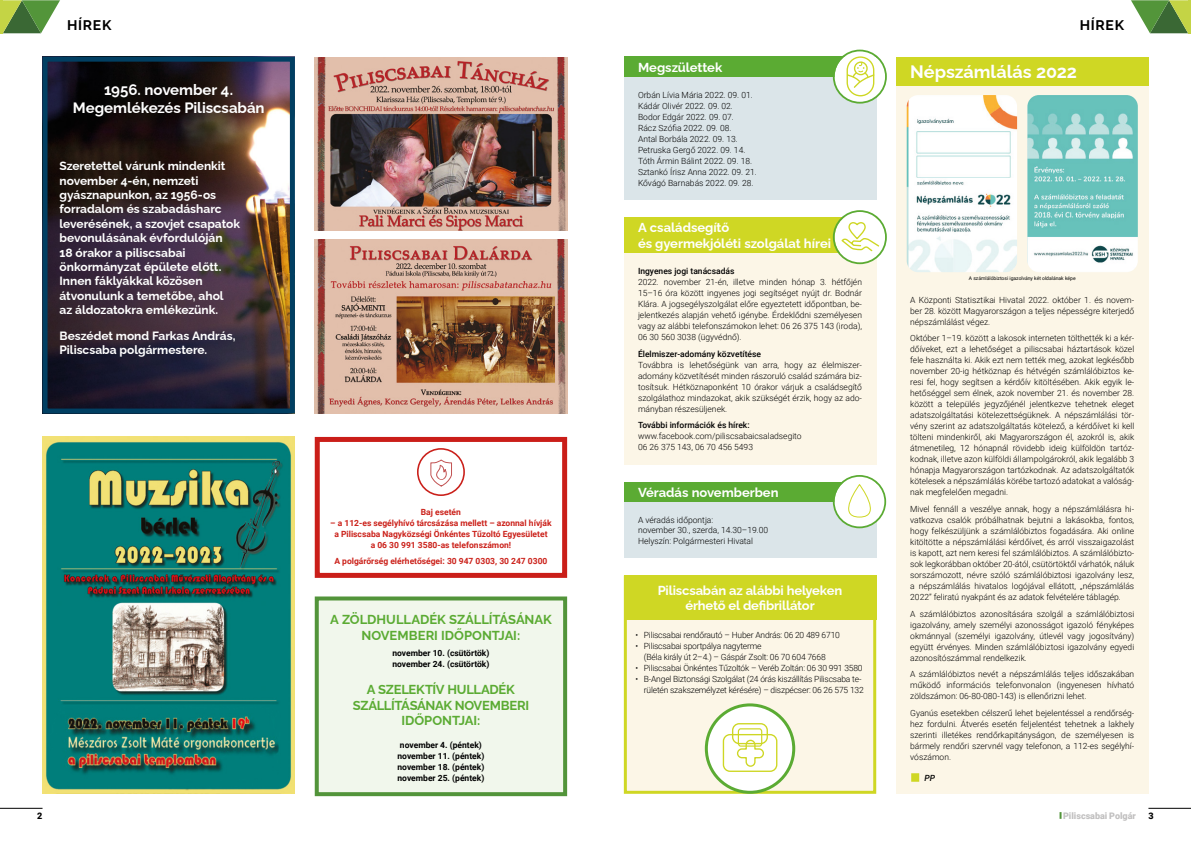
<style>
.page{position:relative;width:1191px;height:842px;background:#fff}
.page>*{position:absolute;margin:0;border:0;box-sizing:border-box;transform-origin:0 0}
.t1{font:700 18px "Raleway";letter-spacing:-.005em;color:#fff}
.t2{font:700 15px/18px "Raleway";color:#fff;text-align:center}
.t3{font:700 14px "Raleway";letter-spacing:.05em;color:#000}
.t4{font:700 13px/15.6px "Raleway";letter-spacing:-.01em;color:#fff;text-align:center}
.t5{font:700 13px/15.6px "Raleway";letter-spacing:-.01em;color:#5bab33;text-align:center}
.t6{font:700 12px/14.4px "Raleway";color:#fff}
.t7{font:900 9px "Roboto";color:#c1c0c0}
.t8{font:900 9px "Roboto";color:#000}
.t9{font:300 8.5px/11px "Roboto";color:#000;text-align:justify}
.t10{font:300 8.5px/11px "Roboto";letter-spacing:-.02em;color:#000}
.t11{font:700 8.5px/11px "Roboto";color:#cb211a;text-align:center}
.t12{font:700 8.5px/11px "Roboto";color:#000}
.t13{font:500 8.5px "Roboto";color:#000}
.t14{font:italic 500 8.5px "Roboto";color:#000}
.t15{font:5px "Roboto";color:#000}
</style>
<div class="page">
<svg style="left:0;top:0;width:60px;height:33px;background:#7fa65b"></svg>
<svg style="left:1131px;top:0;width:60px;height:33px;background:#7fa65b"></svg>
<hr style="left:1148px;top:808px;width:43px;height:1px;background:#000">
<hr style="left:0;top:808px;width:43px;height:1px;background:#000">
<svg style="left:1059px;top:812px;width:2px;height:7px"></svg>
<div style="left:896px;top:57px;width:252px;height:29px;background:#cfd724"></div>
<div style="left:896px;top:86px;width:252px;height:708px;background:#fcf6e7"></div>
<div style="left:911px;top:773px;width:8px;height:9px;background:#cfd724"></div>
<div style="left:625px;top:577px;width:249px;height:215px;background:#fcf6e7"></div>
<div style="left:624px;top:575px;width:252px;height:219px;border:3px solid #cfd724"></div>
<div style="left:624px;top:575px;width:252px;height:45px;background:#cfd724"></div>
<svg style="left:705px;top:703px;width:90px;height:91px"></svg>
<div style="left:624px;top:57px;width:252px;height:20px;background:#5bab33"></div>
<div style="left:624px;top:77px;width:252px;height:123px;background:#dbe5e9"></div>
<svg style="left:833px;top:50px;width:54px;height:54px"></svg>
<div style="left:624px;top:217px;width:252px;height:36px;background:#cfd724"></div>
<div style="left:624px;top:253px;width:252px;height:211px;background:#fcf6e7"></div>
<svg style="left:833px;top:210px;width:54px;height:54px"></svg>
<div style="left:624px;top:482px;width:252px;height:21px;background:#5bab33"></div>
<div style="left:624px;top:503px;width:252px;height:55px;background:#dbe5e9"></div>
<svg style="left:833px;top:475px;width:53px;height:53px"></svg>
<div style="left:317px;top:598px;width:248px;height:196px;background:#f1f7ec"></div>
<div style="left:315px;top:596px;width:252px;height:200px;border:4px solid #52943a"></div>
<div style="left:315px;top:437px;width:252px;height:141px;border:5px solid #ca1e19"></div>
<svg style="left:417px;top:448px;width:48px;height:48px"></svg>
<img style="left:49px;top:63px;width:240px;height:345px">
<div style="left:43px;top:57px;width:252px;height:357px;border:5px solid #013f62"></div>
<img style="left:315px;top:240px;width:252px;height:174px">
<img style="left:315px;top:57px;width:252px;height:174px">
<img style="left:43px;top:437px;width:252px;height:357px">
<img style="left:906px;top:95px;width:111px;height:177px">
<img style="left:1027px;top:95px;width:110px;height:177px">
<h3 class="t3" style="left:67px;top:14px;width:46px">HÍREK</h3>
<h3 class="t3" style="left:1079px;top:14px;width:46px">HÍREK</h3>
<h2 class="t2" style="left:73px;top:79px;width:193px">1956. november 4.<br>Megemlékezés Piliscsabán</h2>
<p class="t6" style="left:60px;top:157px;width:182px">Szeretettel várunk mindenkit november 4-én, nemzeti gyásznapunkon, az 1956-os forradalom és szabadásharc leverésének, a szovjet csapatok bevonulásának évfordulóján<br>18 órakor a piliscsabai önkormányzat épülete előtt.<br>Innen fáklyákkal közösen átvonulunk a temetőbe, ahol<br>az áldozatokra emlékezünk.</p>
<h3 class="t6" style="left:60px;top:327px;width:177px">Beszédet mond Farkas András,<br>Piliscsaba polgármestere.</h3>
<p class="t11" style="left:421px;top:506px;width:42px">Baj esetén</p>
<p class="t11" style="left:330px;top:517px;width:223px">– a 112-es segélyhívó tárcsázása mellett – azonnal hívják a Piliscsaba Nagyközségi Önkéntes Tűzoltó Egyesületet<br>a 06 30 991 3580-as telefonszámon!</p>
<p class="t11" style="left:334px;top:555px;width:214px">A polgárőrség elérhetőségei: 30 947 0303, 30 247 0300</p>
<h3 class="t5" style="left:330px;top:610px;width:223px">A ZÖLDHULLADÉK SZÁLLÍTÁSÁNAK<br>NOVEMBERI IDŐPONTJAI:</h3>
<p class="t12" style="left:392px;top:647px;width:99px">november 10. (csütörtök) november 24. (csütörtök)</p>
<h3 class="t5" style="left:353px;top:680px;width:178px">A SZELEKTÍV HULLADÉK<br>SZÁLLÍTÁSÁNAK NOVEMBERI<br>IDŐPONTJAI:</h3>
<p class="t12" style="left:397px;top:739px;width:88px">november 4. (péntek) november 11. (péntek) november 18. (péntek) november 25. (péntek)</p>
<h3 class="t4" style="left:638px;top:58px;width:86px">Megszülettek</h3>
<p class="t9" style="left:638px;top:89px;width:120px;text-align:left">Orbán Lívia Mária 2022. 09. 01.<br>Kádár Olivér 2022. 09. 02.<br>Bodor Edgár 2022. 09. 07.<br>Rácz Szófia 2022. 09. 08.<br>Antal Borbála 2022. 09. 13.<br>Petruska Gergő 2022. 09. 14.<br>Tóth Ármin Bálint 2022. 09. 18.<br>Sztankó Írisz Anna 2022. 09. 21.<br>Kővágó Barnabás 2022. 09. 28.</p>
<h3 class="t4" style="left:638px;top:218px;width:195px;text-align:left">A családsegítő<br>és gyermekjóléti szolgálat hírei</h3>
<p class="t13" style="left:638px;top:265px;width:98px">Ingyenes jogi tanácsadás</p>
<p class="t9" style="left:638px;top:276px;width:225px">2022. november 21-én, illetve minden hónap 3. hétfőjén 15–16 óra között ingyenes jogi segítséget nyújt dr. Bodnár Klára. A jogsegélyszolgálat előre egyeztetett időpontban, be&shy;jelentkezés alapján vehető igénybe. Érdeklődni személyesen vagy az alábbi telefonszámokon lehet: 06 26 375 143 (iroda), 06 30 560 3038 (ügyvédnő).</p>
<p class="t13" style="left:638px;top:348px;width:125px">Élelmiszer-adomány közvetítése</p>
<p class="t9" style="left:638px;top:359px;width:225px">Továbbra is lehetőségünk van arra, hogy az élelmiszer&shy;adomány közvetítését minden rászoruló család számára biz&shy;tosítsuk. Hétköznaponként 10 órakor várjuk a családsegítő szolgálathoz mindazokat, akik szükségét érzik, hogy az ado&shy;mányban részesüljenek.</p>
<p class="t13" style="left:638px;top:419px;width:113px">További információk és hírek:</p>
<p class="t9" style="left:638px;top:430px;width:165px">www.facebook.com/piliscsabaicsaladsegito<br>06 26 375 143, 06 70 456 5493</p>
<h3 class="t4" style="left:638px;top:483px;width:142px">Véradás novemberben</h3>
<p class="t9" style="left:638px;top:515px;width:132px;line-height:10.2px;text-align:left">A véradás időpontja:<br>november 30., szerda, 14.30–19.00<br>Helyszín: Polgármesteri Hivatal</p>
<h3 class="t4" style="left:658px;top:581px;width:186px">Piliscsabán az alábbi helyeken érhető el defibrillátor</h3>
<p class="t10" style="left:635px;top:629px;width:206px">• Piliscsabai rendőrautó – Huber András: 06 20 489 6710</p>
<p class="t10" style="left:644px;top:640px;width:183px;text-indent:-8px">• Piliscsabai sportpálya nagyterme<br>(Béla király út 2–4.) – Gáspár Zsolt: 06 70 604 7668</p>
<p class="t10" style="left:635px;top:662px;width:229px">• Piliscsabai Önkéntes Tűzoltók – Veréb Zoltán: 06 30 991 3580</p>
<p class="t10" style="left:635px;top:673px;width:230px;text-align:right">• B-Angel Biztonsági Szolgálat (24 órás kiszállítás Piliscsaba te&shy;rületén szakszemélyzet kérésére) – diszpécser: 06 26 575 132</p>
<h1 class="t1" style="left:910px;top:57px;width:168px">Népszámlálás 2022</h1>
<p class="t15" style="left:969px;top:275px;width:108px">A számlálóbiztosi igazolvány két oldalának képe</p>
<p class="t9" style="left:910px;top:294px;width:225px">A Központi Statisztikai Hivatal 2022. október 1. és novem&shy;ber 28. között Magyarországon a teljes népességre kiterjedő népszámlálást végez.</p>
<p class="t9" style="left:910px;top:333px;width:225px">Október 1–19. között a lakosok interneten tölthették ki a kér&shy;dőíveket, ezt a lehetőséget a piliscsabai háztartások közel fele használta ki. Akik ezt nem tették meg, azokat legkésőbb november 20-ig hétköznap és hétvégén számlálóbiztos ke&shy;resi fel, hogy segítsen a kérdőív kitöltésében. Akik egyik le&shy;hetőséggel sem élnek, azok november 21. és november 28. között a település jegyzőjénél jelentkezve tehetnek eleget adatszolgáltatási kötelezettségüknek. A népszámlálási tör&shy;vény szerint az adatszolgáltatás kötelező, a kérdőívet ki kell tölteni mindenkiről, aki Magyarországon él, azokról is, akik átmenetileg, 12 hónapnál rövidebb ideig külföldön tartóz&shy;kodnak, illetve azon külföldi állampolgárokról, akik legalább 3 hónapja Magyarországon tartózkodnak. Az adatszolgáltatók kötelesek a népszámlálás körébe tartozó adatokat a valóság&shy;nak megfelelően megadni.</p>
<p class="t9" style="left:910px;top:503px;width:225px">Mivel fennáll a veszélye annak, hogy a népszámlálásra hi&shy;vatkozva csalók próbálhatnak bejutni a lakásokba, fontos, hogy felkészüljünk a számlálóbiztos fogadására. Aki online kitöltötte a népszámlálási kérdőívet, és arról visszaigazolást is kapott, azt nem keresi fel számlálóbiztos. A számlálóbizto&shy;sok legkorábban október 20-ától, csütörtöktől várhatók, náluk sorszámozott, névre szóló számlálóbiztosi igazolvány lesz, a népszámlálás hivatalos logójával ellátott, „népszámlálás 2022” feliratú nyakpánt és az adatok felvételére táblagép.</p>
<p class="t9" style="left:910px;top:608px;width:225px">A számlálóbiztos azonosítására szolgál a számlálóbiztosi igazolvány, amely személyi azonosságot igazoló fényképes okmánnyal (személyi igazolvány, útlevél vagy jogosítvány) együtt érvényes. Minden számlálóbiztosi igazolvány egyedi azonosítószámmal rendelkezik.</p>
<p class="t9" style="left:910px;top:668px;width:225px">A számlálóbiztos nevét a népszámlálás teljes időszakában működő információs telefonvonalon (ingyenesen hívható zöldszámon: 06-80-080-143) is ellenőrizni lehet.</p>
<p class="t9" style="left:910px;top:707px;width:225px">Gyanús esetekben célszerű lehet bejelentéssel a rendőrség&shy;hez fordulni. Átverés esetén feljelentést tehetnek a lakhely szerinti illetékes rendőrkapitányságon, de személyesen is bármely rendőri szervnél vagy telefonon, a 112-es segélyhí&shy;vószámon.</p>
<p class="t14" style="left:924px;top:772px;width:12px">PP</p>
<p class="t8" style="left:37px;top:809px;width:7px">2</p>
<p class="t7" style="left:1063px;top:809px;width:74px">Piliscsabai Polgár</p>
<p class="t8" style="left:1148px;top:809px;width:7px">3</p>
</div>
